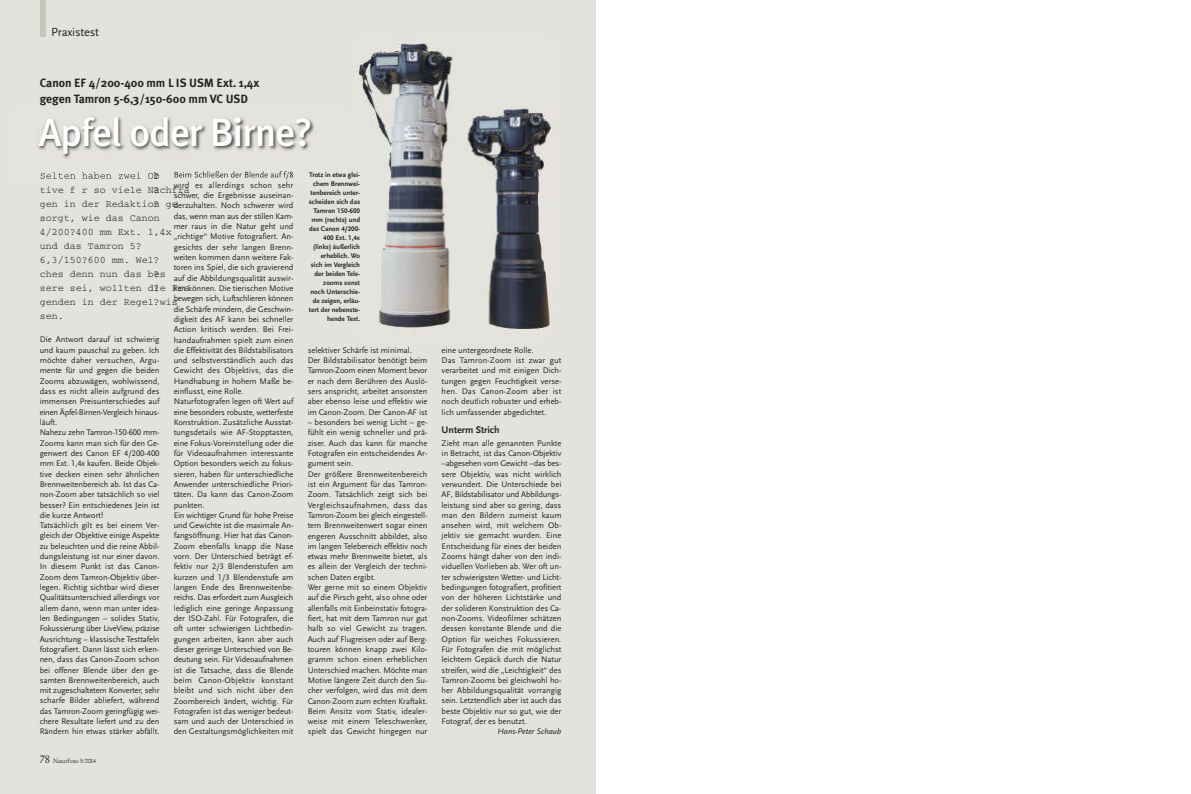
<style>
.page{position:relative;width:1191px;height:794px;background:#fff}
.page>*{position:absolute;margin:0;border:0;box-sizing:border-box;transform-origin:0 0}
.t1{font:500 39.4px "Meta Plus";letter-spacing:-.02em;color:#fff}
.t2{font:12.4px "Scala Sans Regular LF";letter-spacing:-.015em;color:#272627}
.t3{font:700 12px/15.7px "Meta Plus";letter-spacing:-.005em;color:#272627}
.t4{font:10px/14px "Courier";color:#272627}
.t5{font:10px "Scala Sans Bold LF";letter-spacing:-.005em;color:#272627}
.t6{font:8.5px/10.3px "Scala Sans Regular LF";letter-spacing:-.005em;color:#272627}
.t7{font:8.5px "Scala Sans Regular LF Italic";letter-spacing:-.005em;color:#272627}
.t8{font:7px/9px "Scala Sans Bold LF";color:#272627;text-align:right}
.t9{font:6px "Garamond Stempel BQ";color:#272627}
.s1{font-size:11px}
</style>
<div class="page">
<div style="left:0;top:0;width:595px;height:794px;background:#e3e3dd"></div>
<div style="left:40px;top:0;width:5px;height:37px;background:#c6c7ba"></div>
<img style="left:38px;top:116px;width:277px;height:66px">
<img style="left:41px;top:172px;width:82px;height:7px">
<img style="left:175px;top:171px;width:48px;height:7px">
<img style="left:354px;top:38px;width:200px;height:296px">
<h2 class="t2" style="left:51px;top:27px;width:49px">Praxistest</h2>
<h3 class="t3" style="left:40px;top:75px;width:221px">Canon EF 4/200-400 mm L IS USM Ext. 1,4x gegen Tamron 5-6,3/150-600 mm VC USD</h3>
<h1 class="t1" style="left:39px;top:110px;width:275px">Apfel oder Birne?</h1>
<p class="t8" style="left:309px;top:170px;width:53px">Trotz in etwa glei&shy;chem Brennwei&shy;tenbereich unter&shy;scheiden sich das<br>Tamron 150-600 mm (rechts) und das Canon 4/200-<br>400 Ext. 1,4x (links) äußerlich erheblich. Wo sich im Vergleich der beiden Tele&shy;zooms sonst noch Unterschie&shy;de zeigen, erläu&shy;tert der nebenste&shy;hende Text.</p>
<p class="t6" style="left:174px;top:180px;width:121px">wird es allerdings schon sehr schwer, die Ergebnisse auseinan&shy;derzuhalten. Noch schwerer wird das, wenn man aus der stillen Kam&shy;mer raus in die Natur geht und „richtige“ Motive fotografiert. An&shy;gesichts der sehr langen Brenn&shy;weiten kommen dann weitere Fak&shy;toren ins Spiel, die sich gravierend auf die Abbildungsqualität auswir&shy;ken können. Die tierischen Motive bewegen sich, Luftschlieren können die Schärfe mindern, die Geschwin&shy;digkeit des AF kann bei schneller Action kritisch werden. Bei Frei&shy;handaufnahmen spielt zum einen die Effektivität des Bildstabilisators und selbstverständlich auch das Gewicht des Objektivs, das die Handhabung in hohem Maße be&shy;einflusst, eine Rolle.<br>Naturfotografen legen oft Wert auf eine besonders robuste, wetterfeste Konstruktion. Zusätzliche Ausstat&shy;tungsdetails wie AF-Stopptasten, eine Fokus-Voreinstellung oder die für Videoaufnahmen interessante Option besonders weich zu fokus&shy;sieren, haben für unterschiedliche Anwender unterschiedliche Priori&shy;täten. Da kann das Canon-Zoom punkten.<br>Ein wichtiger Grund für hohe Preise und Gewichte ist die maximale An&shy;fangsöffnung. Hier hat das Canon-Zoom ebenfalls knapp die Nase vorn. Der Unterschied beträgt ef&shy;fektiv nur 2/3 Blendenstufen am kurzen und 1/3 Blendenstufe am langen Ende des Brennweitenbe&shy;reichs. Das erfordert zum Ausgleich lediglich eine geringe Anpassung der ISO-Zahl. Für Fotografen, die oft unter schwierigen Lichtbedin&shy;gungen arbeiten, kann aber auch dieser geringe Unterschied von Be&shy;deutung sein. Für Videoaufnahmen ist die Tatsache, dass die Blende beim Canon-Objektiv konstant bleibt und sich nicht über den Zoombereich ändert, wichtig. Für Fotografen ist das weniger bedeut&shy;sam und auch der Unterschied in den Gestaltungsmöglichkeiten mit</p>
<p class="t4" style="left:40px;top:183px;width:152px">tive f r so viele Nachfra</p>
<p class="t4" style="left:40px;top:183px;width:140px;text-indent:114px">? gen in der Redaktion ge</p>
<p class="t4" style="left:40px;top:197px;width:134px;text-indent:114px">? sorgt, wie das Canon<br>4/200?400 mm Ext. 1,4x und das Tamron 5?<br>6,3/150?600 mm. Wel? ches denn nun das bes</p>
<p class="t4" style="left:40px;top:267px;width:152px;text-indent:114px">?<br>sere sei, wollten die Fra</p>
<p class="t4" style="left:40px;top:281px;width:140px;text-indent:114px">? genden in der Regel wis</p>
<p class="t4" style="left:153px;top:295px;width:7px">?</p>
<p class="t4" style="left:40px;top:309px;width:25px">sen.</p>
<p class="t6" style="left:40px;top:335px;width:121px">Die Antwort darauf ist schwierig und kaum pauschal zu geben. Ich möchte daher versuchen, Argu&shy;mente für und gegen die beiden<br>Zooms abzuwägen, wohlwissend, dass es nicht allein aufgrund des immensen Preisunterschiedes auf einen Äpfel-Birnen-Vergleich hinaus&shy;läuft.<br>Nahezu zehn Tamron-150-600 mm-<br>Zooms kann man sich für den Ge&shy;genwert des Canon EF 4/200-400 mm Ext. 1,4x kaufen. Beide Objek&shy;tive decken einen sehr ähnlichen<br>Brennweitenbereich ab. Ist das Ca&shy;non-Zoom aber tatsächlich so viel besser? Ein entschiedenes Jein ist die kurze Antwort!<br>Tatsächlich gilt es bei einem Ver&shy;gleich der Objektive einige Aspekte zu beleuchten und die reine Abbil&shy;dungsleistung ist nur einer davon.<br>In diesem Punkt ist das Canon-<br>Zoom dem Tamron-Objektiv über&shy;legen. Richtig sichtbar wird dieser<br>Qualitätsunterschied allerdings vor allem dann, wenn man unter idea&shy;len Bedingungen – solides Stativ,<br>Fokussierung über LiveView, präzise<br>Ausrichtung – klassische Testtafeln fotografiert. Dann lässt sich erken&shy;nen, dass das Canon-Zoom schon bei offener Blende über den ge&shy;samten Brennweitenbereich, auch mit zugeschaltetem Konverter, sehr scharfe Bilder abliefert, während das Tamron-Zoom geringfügig wei&shy;chere Resultate liefert und zu den<br>Rändern hin etwas stärker abfällt.</p>
<p class="t6" style="left:308px;top:345px;width:121px">selektiver Schärfe ist minimal.<br>Der Bildstabilisator benötigt beim Tamron-Zoom einen Moment bevor er nach dem Berühren des Auslö&shy;sers anspricht, arbeitet ansonsten aber ebenso leise und effektiv wie im Canon-Zoom. Der Canon-AF ist</p>
<p class="t6" style="left:308px;top:418px;width:121px">– besonders bei wenig Licht – ge&shy;fühlt ein wenig schneller und prä&shy;ziser. Auch das kann für manche<br>Fotografen ein entscheidendes Ar&shy;gument sein.<br>Der größere Brennweitenbereich ist ein Argument für das Tamron-<br>Zoom. Tatsächlich zeigt sich bei<br>Vergleichsaufnahmen, dass das<br>Tamron-Zoom bei gleich eingestell&shy;tem Brennweitenwert sogar einen engeren Ausschnitt abbildet, also im langen Telebereich effektiv noch etwas mehr Brennweite bietet, als es allein der Vergleich der techni&shy;schen Daten ergibt.<br>Wer gerne mit so einem Objektiv auf die Pirsch geht, also ohne oder allenfalls mit Einbeinstativ fotogra&shy;fiert, hat mit dem Tamron nur gut halb so viel Gewicht zu tragen.<br>Auch auf Flugreisen oder auf Berg&shy;touren können knapp zwei Kilo&shy;gramm schon einen erheblichen<br>Unterschied machen. Möchte man<br>Motive längere Zeit durch den Su&shy;cher verfolgen, wird das mit dem<br>Canon-Zoom zum echten Kraftakt.<br>Beim Ansitz vom Stativ, idealer&shy;weise mit einem Teleschwenker, spielt das Gewicht hingegen nur</p>
<p class="t9" style="left:40px;top:757px;width:58px"><span class="s1">78</span> NaturFoto 5/2014</p>
<p class="t6" style="left:441px;top:345px;width:121px">eine untergeordnete Rolle.<br>Das Tamron-Zoom ist zwar gut verarbeitet und mit einigen Dich&shy;tungen gegen Feuchtigkeit verse&shy;hen. Das Canon-Zoom aber ist noch deutlich robuster und erheb&shy;lich umfassender abgedichtet.</p>
<p class="t5" style="left:441px;top:426px;width:59px">Unterm Strich</p>
<p class="t6" style="left:441px;top:438px;width:121px;text-align:justify">Zieht man alle genannten Punkte in Betracht, ist das Canon-Objektiv –abgesehen vom Gewicht –das bes&shy;sere Objektiv, was nicht wirklich verwundert. Die Unterschiede bei AF, Bildstabilisator und Abbildungs&shy;leistung sind aber so gering, dass man den Bildern zumeist kaum ansehen wird, mit welchem Ob&shy;jektiv sie gemacht wurden. Eine Entscheidung für eines der beiden Zooms hängt daher von den indi&shy;viduellen Vorlieben ab. Wer oft un&shy;ter schwierigsten Wetter- und Licht&shy;bedingungen fotografiert, profitiert von der höheren Lichtstärke und der solideren Konstruktion des Ca&shy;non-Zooms. Videofilmer schätzen dessen konstante Blende und die Option für weiches Fokussieren.<br>Für Fotografen die mit möglichst leichtem Gepäck durch die Natur streifen, wird die „Leichtigkeit“ des Tamron-Zooms bei gleichwohl ho&shy;her Abbildungsqualität vorrangig sein. Letztendlich aber ist auch das beste Objektiv nur so gut, wie der Fotograf, der es benutzt.</p>
<p class="t7" style="left:497px;top:728px;width:66px">Hans-Peter Schaub</p>
</div>
